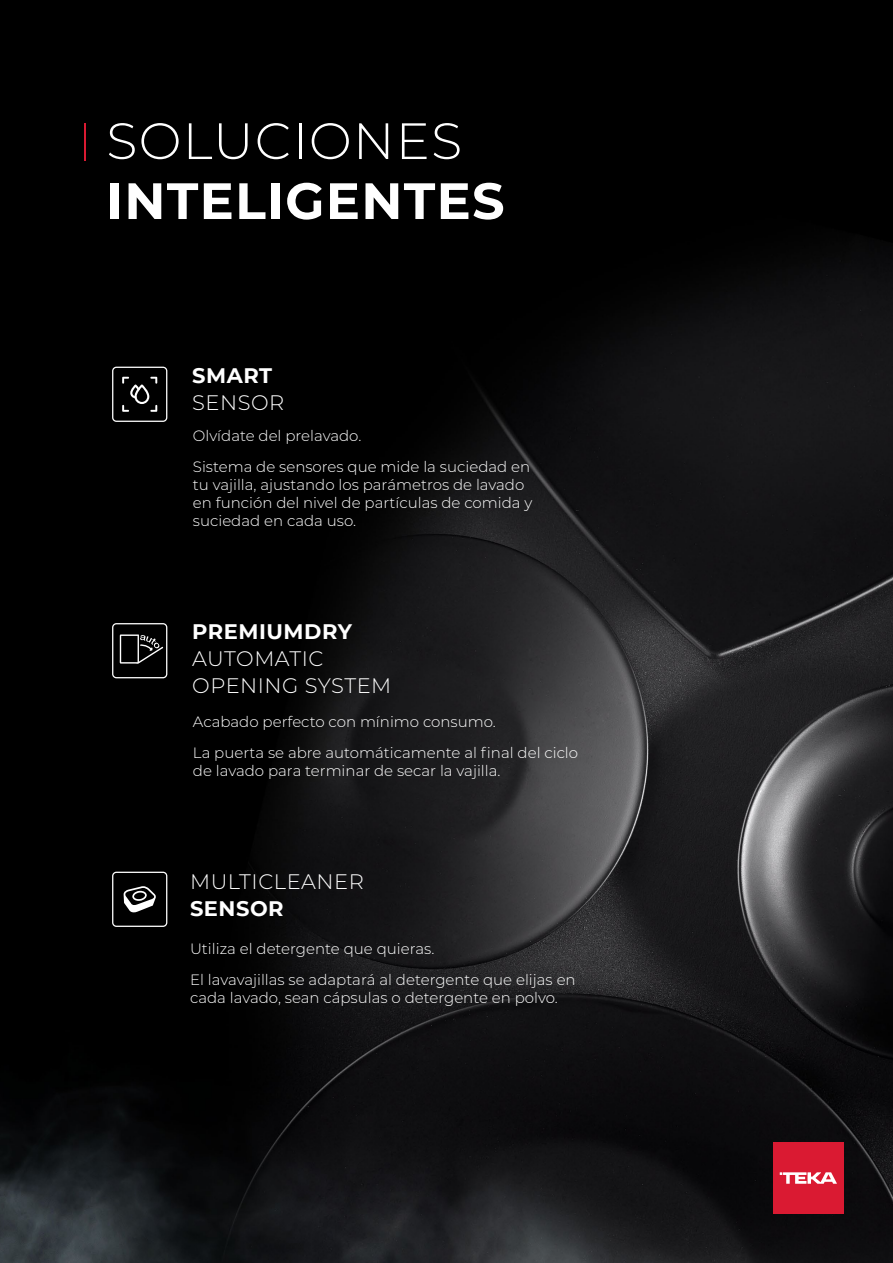
<style>
.page{position:relative;width:893px;height:1263px;background:#fff}
.page>*{position:absolute;margin:0;border:0;box-sizing:border-box;transform-origin:0 0}
.t1{font:700 51px "Montserrat";letter-spacing:.025em;color:#fff}
.t2{font:300 51px "Montserrat";letter-spacing:.025em;color:#fff}
.t3{font:300 21px/27px "Montserrat";letter-spacing:.025em;color:#fff}
.t4{font:700 21px "Montserrat";letter-spacing:.025em;color:#fff}
.t5{font:300 15px/30.8px "Montserrat";color:#fff}
</style>
<div class="page">
<img style="left:0;top:0;width:893px;height:1263px">
<div style="left:773px;top:1142px;width:71px;height:72px;background:#da1a32"></div>
<svg style="left:780px;top:1172px;width:57px;height:12px"></svg>
<svg style="left:112px;top:367px;width:55px;height:55px;background:#262626"></svg>
<svg style="left:112px;top:872px;width:55px;height:55px;background:#313131"></svg>
<hr style="left:84px;top:123px;width:2px;height:38px;background:#da1a32">
<svg style="left:112px;top:623px;width:55px;height:55px;background:#272727"></svg>
<h1 class="t2" style="left:106px;top:106px;width:357px">SOLUCIONES</h1>
<h1 class="t1" style="left:106px;top:164px;width:400px">INTELIGENTES</h1>
<h2 class="t4" style="left:192px;top:360px;width:81px">SMART</h2>
<h2 class="t3" style="left:192px;top:388px;width:94px">SENSOR</h2>
<p class="t5" style="left:193px;top:420px;width:339px">Olvídate del prelavado.<br>Sistema de sensores que mide la suciedad en</p>
<p class="t5" style="left:193px;top:475px;width:341px;line-height:18px">tu vajilla, ajustando los parámetros de lavado en función del nivel de partículas de comida y suciedad en cada uso.</p>
<h2 class="t4" style="left:192px;top:616px;width:161px">PREMIUMDRY</h2>
<h2 class="t3" style="left:192px;top:644px;width:201px">AUTOMATIC<br>OPENING SYSTEM</h2>
<p class="t5" style="left:193px;top:706px;width:387px">Acabado perfecto con mínimo consumo.<br>La puerta se abre automáticamente al final del ciclo</p>
<p class="t5" style="left:193px;top:754px;width:309px">de lavado para terminar de secar la vajilla.</p>
<h2 class="t3" style="left:190px;top:868px;width:175px">MULTICLEANER</h2>
<h2 class="t4" style="left:190px;top:894px;width:95px">SENSOR</h2>
<p class="t5" style="left:190px;top:933px;width:387px">Utiliza el detergente que quieras.<br>El lavavajillas se adaptará al detergente que elijas en</p>
<p class="t5" style="left:190px;top:982px;width:369px">cada lavado, sean cápsulas o detergente en polvo.</p>
</div>
